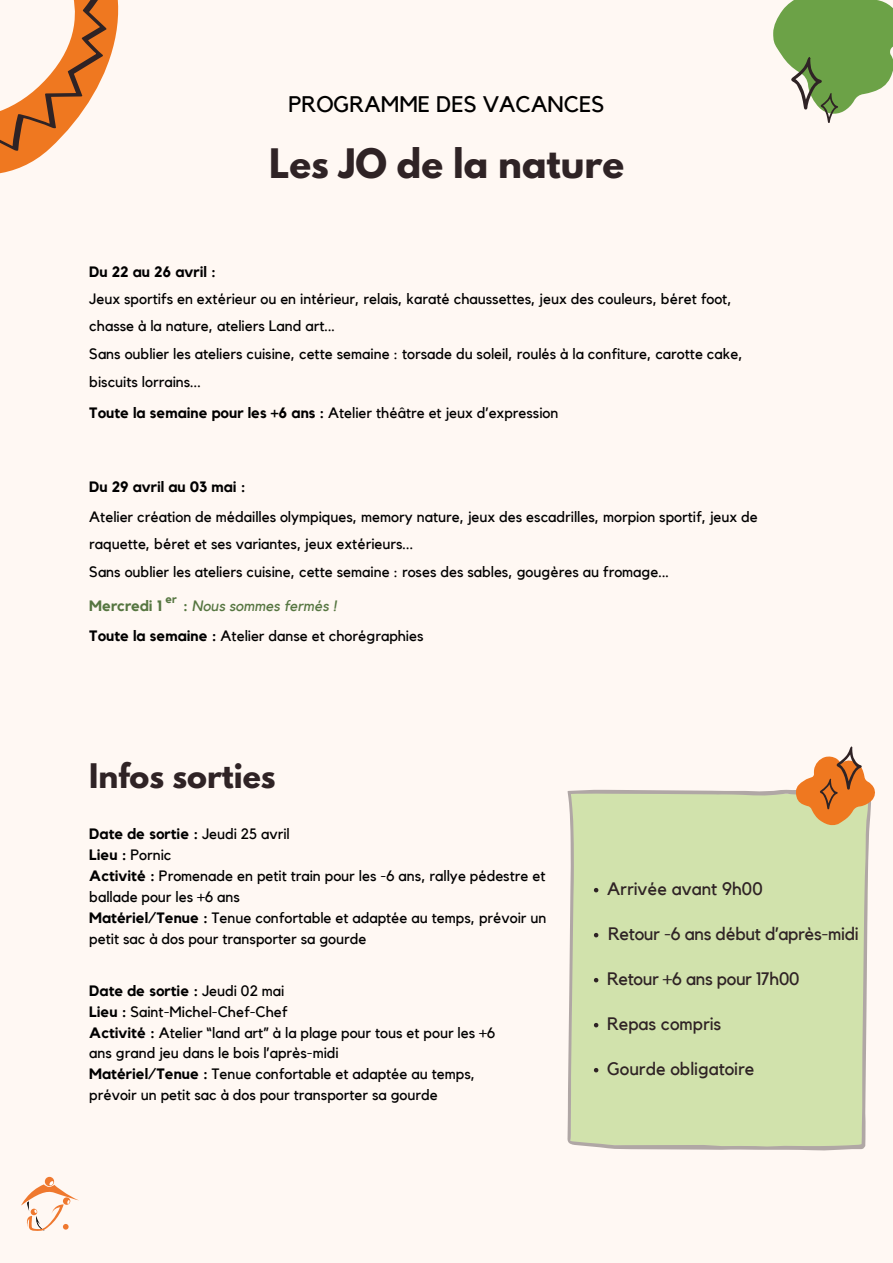
<style>
.page{position:relative;width:893px;height:1263px;background:#fff8f3}
.page>*{position:absolute;margin:0;border:0;box-sizing:border-box;transform-origin:0 0}
.t1{font:700 36px "League Spartan";color:#2f2325}
.t2{font:700 30px "League Spartan";color:#2f2325}
.t3{font:22.5px "Kollektif";color:#000}
.t4{font:18px "Kollektif";letter-spacing:-.02em;color:#2f2325}
.t5{font:18px "Kollektif";color:#2f2325}
.t6{font:15px/20.9px "Kollektif";color:#000}
.t7{font:700 15px "Kollektif";color:#000}
.t8{font:italic 15px "Kollektif";color:#567641}
.t9{font:700 15px "Kollektif";color:#567641}
.t10{font:700 11.25px "Kollektif";color:#567641}
.s1{font-weight:700}
.s2{font-weight:700;font-style:normal}
</style>
<div class="page">
<svg style="left:0;top:0;width:119px;height:174px"></svg>
<svg style="left:773px;top:0;width:120px;height:123px"></svg>
<div style="left:45px;top:1177px;width:9px;height:9px;background:#ef782e;border-radius:50%"></div>
<svg style="left:21px;top:1181px;width:58px;height:50px"></svg>
<div style="left:567px;top:790px;width:303px;height:360px;background:#d1e2ac"></div>
<svg style="left:796px;top:746px;width:79px;height:79px"></svg>
<svg style="left:594px;top:888px;width:4px;height:4px"></svg>
<svg style="left:594px;top:933px;width:4px;height:4px"></svg>
<svg style="left:594px;top:978px;width:4px;height:4px"></svg>
<svg style="left:594px;top:1023px;width:4px;height:4px"></svg>
<svg style="left:594px;top:1068px;width:4px;height:4px"></svg>
<h3 class="t3" style="left:288px;top:94px;width:318px">PROGRAMME DES VACANCES</h3>
<p class="t7" style="left:89px;top:265px;width:128px">Du 22 au 26 avril :</p>
<h1 class="t1" style="left:269px;top:145px;width:356px">Les JO de la nature</h1>
<p class="t6" style="left:89px;top:285px;width:655px;line-height:27.6px">Jeux sportifs en extérieur ou en intérieur, relais, karaté chaussettes, jeux des couleurs, béret foot, chasse à la nature, ateliers Land art...<br>Sans oublier les ateliers cuisine, cette semaine : torsade du soleil, roulés à la confiture, carotte cake, biscuits lorrains...</p>
<p class="t6" style="left:89px;top:403px;width:470px"><span class="s1">Toute la semaine pour les +6 ans :</span> Atelier théâtre et jeux d’expression</p>
<p class="t7" style="left:89px;top:480px;width:158px">Du 29 avril au 03 mai :</p>
<p class="t6" style="left:89px;top:503px;width:670px;line-height:27.6px">Atelier création de médailles olympiques, memory nature, jeux des escadrilles, morpion sportif, jeux de raquette, béret et ses variantes, jeux extérieurs...<br>Sans oublier les ateliers cuisine, cette semaine : roses des sables, gougères au fromage...</p>
<p class="t10" style="left:165px;top:594px;width:13px">er</p>
<p class="t9" style="left:89px;top:598px;width:75px">Mercredi 1</p>
<p class="t8" style="left:183px;top:598px;width:155px"><span class="s2">:</span> Nous sommes fermés !</p>
<p class="t6" style="left:89px;top:625px;width:336px"><span class="s1">Toute la semaine :</span> Atelier danse et chorégraphies</p>
<h2 class="t2" style="left:89px;top:761px;width:188px">Infos sorties</h2>
<p class="t6" style="left:89px;top:824px;width:459px"><span class="s1">Date de sortie :</span> Jeudi 25 avril<br><span class="s1">Lieu :</span> Pornic<br><span class="s1">Activité :</span> Promenade en petit train pour les -6 ans, rallye pédestre et ballade pour les +6 ans<br><span class="s1">Matériel/Tenue :</span> Tenue confortable et adaptée au temps, prévoir un petit sac à dos pour transporter sa gourde</p>
<p class="t6" style="left:89px;top:981px;width:407px"><span class="s1">Date de sortie :</span> Jeudi 02 mai<br><span class="s1">Lieu :</span> Saint-Michel-Chef-Chef<br><span class="s1">Activité :</span> Atelier “land art” à la plage pour tous et pour les +6 ans grand jeu dans le bois l’après-midi<br><span class="s1">Matériel/Tenue :</span> Tenue confortable et adaptée au temps, prévoir un petit sac à dos pour transporter sa gourde</p>
<p class="t5" style="left:607px;top:880px;width:157px">Arrivée avant 9h00</p>
<p class="t4" style="left:608px;top:925px;width:252px">Retour -6 ans début d’après-midi</p>
<p class="t4" style="left:607px;top:970px;width:194px">Retour +6 ans pour 17h00</p>
<p class="t5" style="left:607px;top:1015px;width:116px">Repas compris</p>
<p class="t5" style="left:607px;top:1060px;width:149px">Gourde obligatoire</p>
</div>
